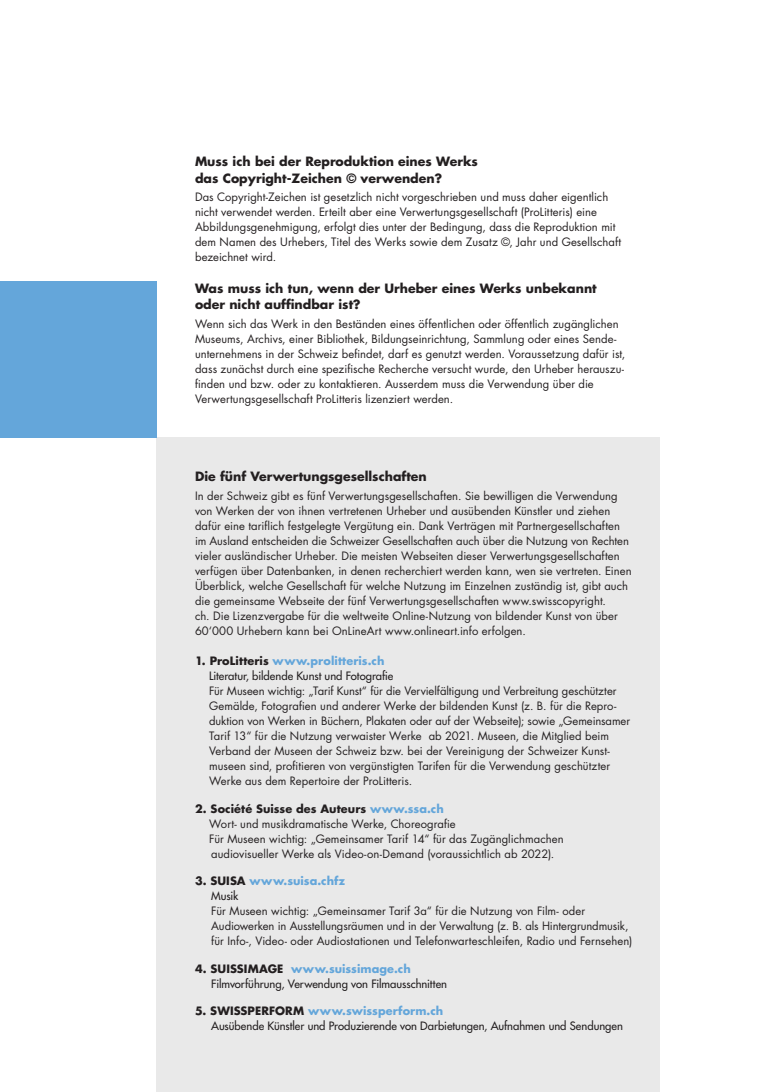
<style>
.page{position:relative;width:780px;height:1092px;background:#fff}
.page>*{position:absolute;margin:0;border:0;box-sizing:border-box;transform-origin:0 0}
.t1{font:700 12.5px/16.2px "Futura Std";color:#231f20}
.t2{font:11.25px/15px "Futura";letter-spacing:.005em;color:#231f20}
.t3{font:500 11.25px/15px "Futura Std";color:#231f20}
.t4{font:700 11.25px "Futura Std";letter-spacing:.005em;color:#231f20}
.t5{font:700 11.25px/15px "Futura Std";letter-spacing:.005em;color:#64a6da}
.s1{font-weight:700}
.s2{font-weight:700;color:#64a6da}
.s3{color:#64a6da}
.s4{color:#231f20}
.s5{font-weight:500;color:#231f20}
</style>
<div class="page">
<div style="left:156px;top:438px;width:503px;height:653px;background:#e9e9e9"></div>
<div style="left:0;top:282px;width:156px;height:156px;background:#64a6da"></div>
<p class="t1" style="left:195px;top:153px;width:284px">Muss ich bei der Reproduktion eines Werks das Copyright-Zeichen © verwenden?</p>
<p class="t2" style="left:195px;top:189px;width:428px">Das Copyright-Zeichen ist gesetzlich nicht vorgeschrieben und muss daher eigentlich nicht verwendet werden. Erteilt aber eine Verwertungsgesellschaft (ProLitteris) eine Abbildungsgenehmigung, erfolgt dies unter der Bedingung, dass die Reproduktion mit dem Namen des Urhebers, Titel des Werks sowie dem Zusatz ©, Jahr und Gesellschaft bezeichnet wird.</p>
<p class="t1" style="left:195px;top:279px;width:403px">Was muss ich tun, wenn der Urheber eines Werks unbekannt oder nicht auffindbar ist?</p>
<p class="t2" style="left:195px;top:316px;width:432px">Wenn sich das Werk in den Beständen eines öffentlichen oder öffentlich zugänglichen Museums, Archivs, einer Bibliothek, Bildungseinrichtung, Sammlung oder eines Sende&shy;unternehmens in der Schweiz befindet, darf es genutzt werden. Voraussetzung dafür ist, dass zunächst durch eine spezifische Recherche versucht wurde, den Urheber herauszu&shy;finden und bzw. oder zu kontaktieren. Ausserdem muss die Verwendung über die Verwertungsgesellschaft ProLitteris lizenziert werden.</p>
<p class="t1" style="left:195px;top:468px;width:233px">Die fünf Verwertungsgesellschaften</p>
<p class="t2" style="left:195px;top:488px;width:438px">In der Schweiz gibt es fünf Verwertungsgesellschaften. Sie bewilligen die Verwendung von Werken der von ihnen vertretenen Urheber und ausübenden Künstler und ziehen dafür eine tariflich festgelegte Vergütung ein. Dank Verträgen mit Partnergesellschaften im Ausland entscheiden die Schweizer Gesellschaften auch über die Nutzung von Rechten vieler ausländischer Urheber. Die meisten Webseiten dieser Verwertungsgesellschaften verfügen über Datenbanken, in denen recherchiert werden kann, wen sie vertreten. Einen Überblick, welche Gesellschaft für welche Nutzung im Einzelnen zuständig ist, gibt auch die gemeinsame Webseite der fünf Verwertungsgesellschaften www.swisscopyright.<br>ch. Die Lizenzvergabe für die weltweite Online-Nutzung von bildender Kunst von über 60‘000 Urhebern kann bei OnLineArt www.onlineart.info erfolgen.</p>
<p class="t3" style="left:209px;top:653px;width:186px;text-indent:-14px"><span class="s1">1. ProLitteris</span> <span class="s2">www.prolitteris.ch<br></span>Literatur, bildende Kunst und Fotografie</p>
<p class="t2" style="left:209px;top:683px;width:422px">Für Museen wichtig: „Tarif Kunst“ für die Vervielfältigung und Verbreitung geschützter Gemälde, Fotografien und anderer Werke der bildenden Kunst (z. B. für die Repro&shy;duktion von Werken in Büchern, Plakaten oder auf der Webseite); sowie „Gemeinsamer Tarif 13“ für die Nutzung verwaister Werke ab 2021. Museen, die Mitglied beim Verband der Museen der Schweiz bzw. bei der Vereinigung der Schweizer Kunst&shy;museen sind, profitieren von vergünstigten Tarifen für die Verwendung geschützter Werke aus dem Repertoire der ProLitteris.</p>
<p class="t4" style="left:195px;top:801px;width:250px">2. Société Suisse des Auteurs <span class="s3">www.ssa.ch</span></p>
<p class="t2" style="left:209px;top:816px;width:356px">Wort- und musikdramatische Werke, Choreografie<br>Für Museen wichtig: „Gemeinsamer Tarif 14“ für das Zugänglichmachen audiovisueller Werke als Video-on-Demand (voraussichtlich ab 2022).</p>
<p class="t5" style="left:211px;top:873px;width:135px;text-indent:-16px"><span class="s4">3. SUISA</span> www.suisa.chfz<br><span class="s5">Musik</span></p>
<p class="t2" style="left:211px;top:903px;width:422px">Für Museen wichtig: „Gemeinsamer Tarif 3a“ für die Nutzung von Film- oder<br>Audiowerken in Ausstellungsräumen und in der Verwaltung (z. B. als Hintergrundmusik, für Info-, Video- oder Audiostationen und Telefonwarteschleifen, Radio und Fernsehen)</p>
<p class="t3" style="left:211px;top:961px;width:237px;text-indent:-16px"><span class="s1">4. SUISSIMAGE</span> <span class="s2">www.suissimage.ch<br></span>Filmvorführung, Verwendung von Filmausschnitten</p>
<p class="t3" style="left:211px;top:1003px;width:413px;text-indent:-16px"><span class="s1">5. SWISSPERFORM</span> <span class="s2">www.swissperform.ch<br></span>Ausübende Künstler und Produzierende von Darbietungen, Aufnahmen und Sendungen</p>
</div>
